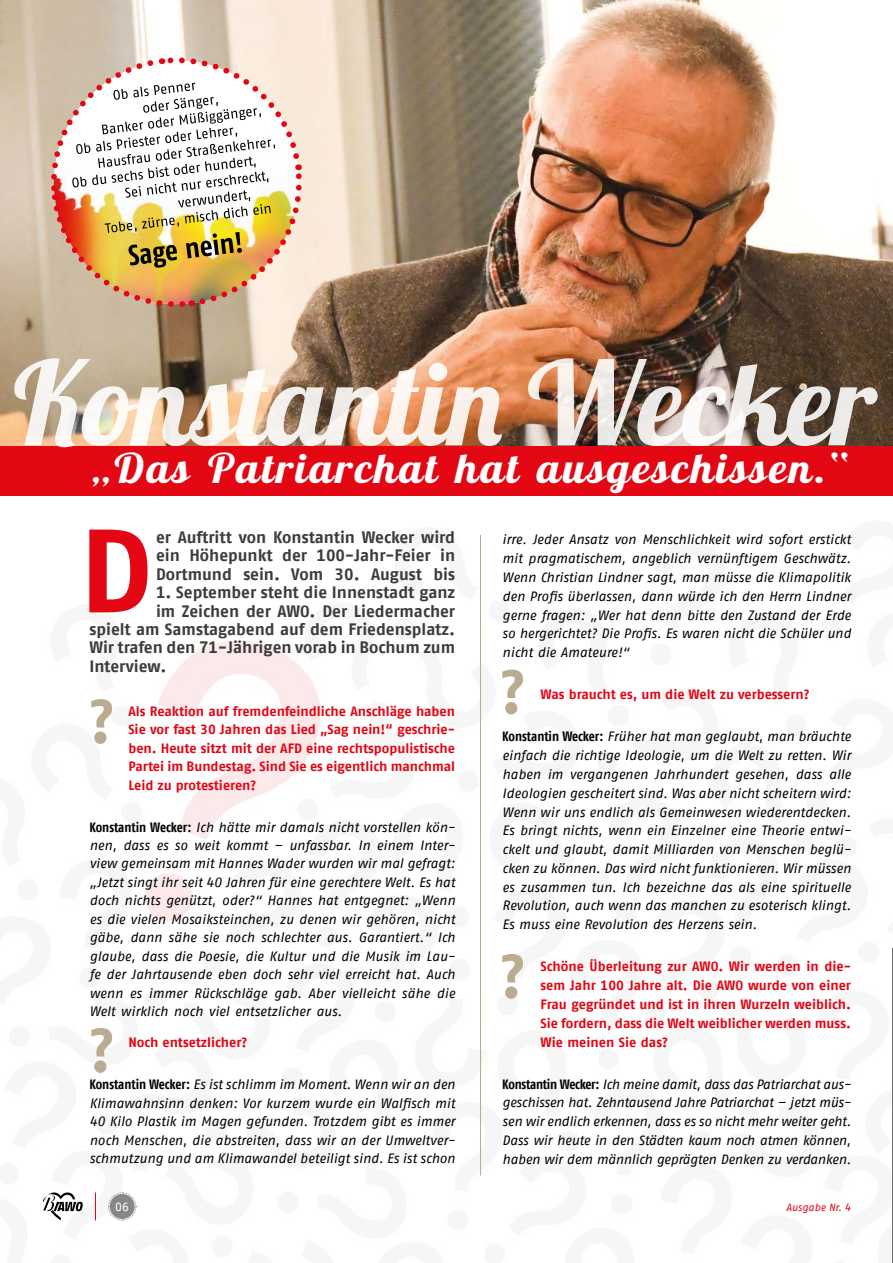
<style>
.page{position:relative;width:893px;height:1263px;background:#fff}
.page>*{position:absolute;margin:0;border:0;box-sizing:border-box;transform-origin:0 0}
.t1{font:115.95px "Lobster 1.4";color:#fff}
.t2{font:40.95px "Lobster 1.4";letter-spacing:.05em;color:#fff;scale:1.1 1}
.t3{font:700 16.5px/18.5px "AWO Fago Office";color:#3c3c3b;text-align:justify}
.t4{font:italic 13.5px/18.8px "AWO Fago Office";letter-spacing:-.005em;color:#000;text-align:justify}
.t5{font:700 13.5px/18.5px "AWO Fago Office";color:#e30613;text-align:justify}
.t6{font:12px "AWO Fago Office";color:#fff}
.t7{font:italic 10.5px "AWO Fago Office";color:#e30613}
.s1{font-family:"AWO Fago Cond";font-weight:700;font-style:normal}
</style>
<div class="page">
<img style="left:0;top:495px;width:893px;height:726px">
<img style="left:0;top:0;width:893px;height:446px">
<svg style="left:41px;top:1192px;width:42px;height:28px"></svg>
<svg style="left:108px;top:1192px;width:29px;height:29px"></svg>
<div style="left:110px;top:1194px;width:25px;height:25px;background:#878787;border-radius:50%"></div>
<svg style="left:95px;top:1192px;width:1px;height:28px"></svg>
<hr style="left:480px;top:535px;width:1px;height:640px;background:#baac90">
<svg style="left:91px;top:699px;width:21px;height:45px"></svg>
<svg style="left:91px;top:1028px;width:21px;height:45px"></svg>
<div style="left:0;top:446px;width:893px;height:49px;background:#e30613"></div>
<svg style="left:89px;top:530px;width:59px;height:82px"></svg>
<svg style="left:502px;top:670px;width:21px;height:44px"></svg>
<hr style="left:892px;top:948px;width:1px;height:315px;background:#706f6f">
<img style="left:49px;top:55px;width:255px;height:254px">
<svg style="left:502px;top:954px;width:21px;height:45px"></svg>
<h1 class="t1" style="left:14px;top:329px;width:864px">Konstantin Wecker</h1>
<h2 class="t2" style="left:89px;top:442px;width:694px">„Das Patriarchat hat ausgeschissen.“</h2>
<p class="t3" style="left:156px;top:527px;width:301px">er Auftritt von Konstantin Wecker wird ein Höhepunkt der 100-Jahr-Feier in Dortmund sein. Vom 30. August bis</p>
<p class="t3" style="left:156px;top:583px;width:301px">1. September steht die Innenstadt ganz</p>
<p class="t3" style="left:156px;top:601px;width:301px">im Zeichen der AWO. Der Liedermacher</p>
<p class="t3" style="left:89px;top:620px;width:367px">spielt am Samstagabend auf dem Friedensplatz.</p>
<p class="t3" style="left:89px;top:638px;width:367px">Wir trafen den 71-Jährigen vorab in Bochum zum</p>
<p class="t3" style="left:89px;top:657px;width:78px">Interview.</p>
<p class="t5" style="left:128px;top:702px;width:328px">Als Reaktion auf fremdenfeindliche Anschläge haben Sie vor fast 30 Jahren das Lied „Sag nein!“ geschrie&shy;ben. Heute sitzt mit der AFD eine rechtspopulistische Partei im Bundestag. Sind Sie es eigentlich manchmal Leid zu protestieren?</p>
<p class="t4" style="left:89px;top:817px;width:367px"><span class="s1">Konstantin Wecker:</span> Ich hätte mir damals nicht vorstellen kön&shy;nen, dass es so weit kommt – unfassbar. In einem Inter&shy;view gemeinsam mit Hannes Wader wurden wir mal gefragt: „Jetzt singt ihr seit 40 Jahren für eine gerechtere Welt. Es hat doch nichts genützt, oder?“ Hannes hat entgegnet: „Wenn es die vielen Mosaiksteinchen, zu denen wir gehören, nicht gäbe, dann sähe sie noch schlechter aus. Garantiert.“ Ich glaube, dass die Poesie, die Kultur und die Musik im Lau&shy;fe der Jahrtausende eben doch sehr viel erreicht hat. Auch wenn es immer Rückschläge gab. Aber vielleicht sähe die Welt wirklich noch viel entsetzlicher aus.</p>
<p class="t5" style="left:128px;top:1033px;width:120px">Noch entsetzlicher?</p>
<p class="t4" style="left:89px;top:1075px;width:367px"><span class="s1">Konstantin Wecker:</span> Es ist schlimm im Moment. Wenn wir an den Klimawahnsinn denken: Vor kurzem wurde ein Walfisch mit 40 Kilo Plastik im Magen gefunden. Trotzdem gibt es immer noch Menschen, die abstreiten, dass wir an der Umweltver&shy;schmutzung und am Klimawandel beteiligt sind. Es ist schon</p>
<p class="t4" style="left:502px;top:530px;width:350px">irre. Jeder Ansatz von Menschlichkeit wird sofort erstickt mit pragmatischem, angeblich vernünftigem Geschwätz.<br>Wenn Christian Lindner sagt, man müsse die Klimapolitik den Profis überlassen, dann würde ich den Herrn Lindner gerne fragen: „Wer hat denn bitte den Zustand der Erde so hergerichtet? Die Profis. Es waren nicht die Schüler und nicht die Amateure!“</p>
<p class="t5" style="left:540px;top:685px;width:270px">Was braucht es, um die Welt zu verbessern?</p>
<p class="t4" style="left:502px;top:727px;width:350px"><span class="s1">Konstantin Wecker:</span> Früher hat man geglaubt, man bräuchte einfach die richtige Ideologie, um die Welt zu retten. Wir haben im vergangenen Jahrhundert gesehen, dass alle Ideologien gescheitert sind. Was aber nicht scheitern wird:<br>Wenn wir uns endlich als Gemeinwesen wiederentdecken.<br>Es bringt nichts, wenn ein Einzelner eine Theorie entwi&shy;ckelt und glaubt, damit Milliarden von Menschen beglü&shy;cken zu können. Das wird nicht funktionieren. Wir müssen es zusammen tun. Ich bezeichne das als eine spirituelle Revolution, auch wenn das manchen zu esoterisch klingt.<br>Es muss eine Revolution des Herzens sein.</p>
<p class="t5" style="left:540px;top:957px;width:312px">Schöne Überleitung zur AWO. Wir werden in die&shy;sem Jahr 100 Jahre alt. Die AWO wurde von einer Frau gegründet und ist in ihren Wurzeln weiblich.<br>Sie fordern, dass die Welt weiblicher werden muss.<br>Wie meinen Sie das?</p>
<p class="t4" style="left:502px;top:1074px;width:350px"><span class="s1">Konstantin Wecker:</span> Ich meine damit, dass das Patriarchat aus&shy;geschissen hat. Zehntausend Jahre Patriarchat – jetzt müs&shy;sen wir endlich erkennen, dass es so nicht mehr weiter geht.<br>Dass wir heute in den Städten kaum noch atmen können, haben wir dem männlich geprägten Denken zu verdanken.</p>
<p class="t6" style="left:115px;top:1199px;width:15px">06</p>
<p class="t7" style="left:786px;top:1201px;width:66px">Ausgabe Nr. 4</p>
</div>
